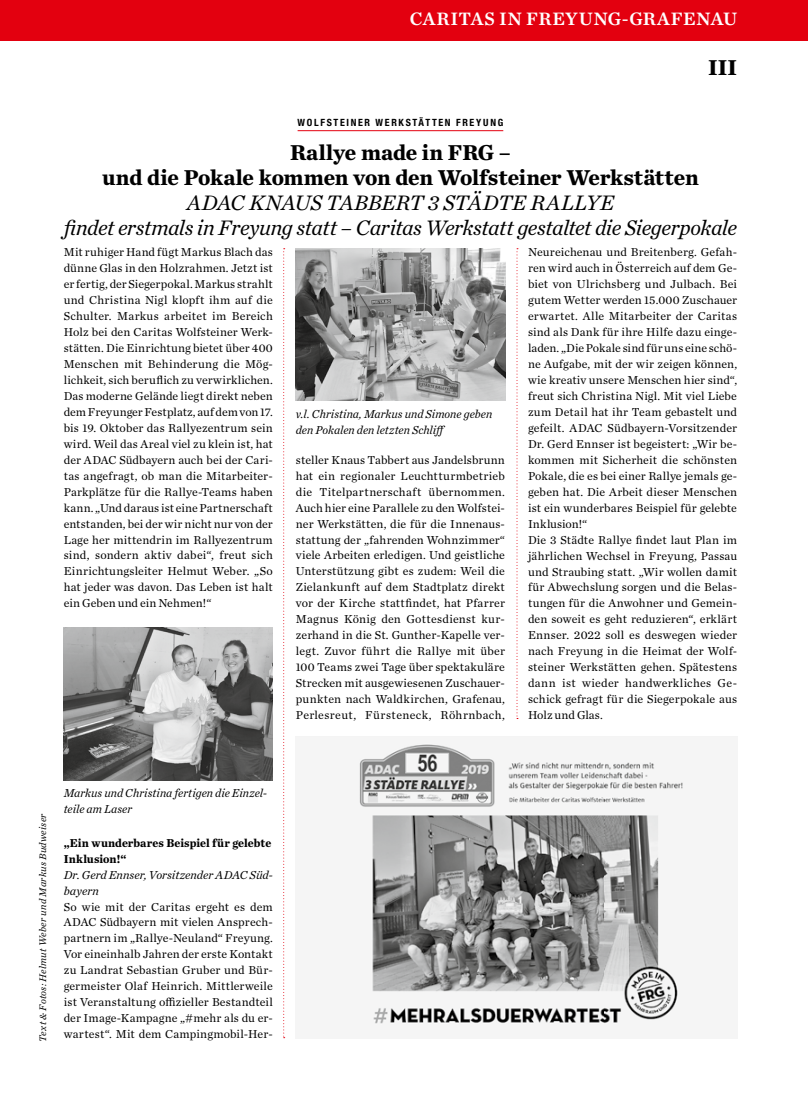
<style>
.page{position:relative;width:808px;height:1110px;background:#fff}
.page>*{position:absolute;margin:0;border:0;box-sizing:border-box;transform-origin:0 0}
.t1{font:700 22.5px/25px "Chronicle Text G1";letter-spacing:-.015em;color:#000;text-align:center}
.t2{font:italic 21.88px/25px "Chronicle Text G1";letter-spacing:-.02em;color:#000;text-align:center}
.t3{font:18.75px "Chronicle Text G1 Semi";letter-spacing:.02em;color:#fff}
.t4{font:12px/16px "Chronicle Text G1";letter-spacing:.01em;color:#000;text-align:justify}
.t5{font:italic 12px/16px "Chronicle Text G1";color:#000}
.t6{font:700 12px/16px "Chronicle Text G1";color:#000;scale:.96 1}
.t7{font:italic 10px "Chronicle Text G1";letter-spacing:.025em;color:#000}
.t8{font:700 condensed 10px "Helvetica Neue";letter-spacing:.17em;color:#000}
</style>
<div class="page">
<div style="left:0;top:0;width:808px;height:41px;background:#e3000f"></div>
<hr style="left:298px;top:130px;width:205px;height:1px;background:#e3000f">
<svg style="left:283px;top:248px;width:2px;height:789px"></svg>
<svg style="left:516px;top:248px;width:2px;height:469px"></svg>
<img style="left:64px;top:627px;width:209px;height:153px">
<img style="left:296px;top:248px;width:209px;height:152px">
<img style="left:296px;top:736px;width:441px;height:289px">
<h3 class="t3" style="left:410px;top:4px;width:329px">CARITAS IN FREYUNG-GRAFENAU</h3>
<h1 class="t1" style="left:708px;top:54px;width:31px">III</h1>
<p class="t8" style="left:298px;top:116px;width:207px">WOLFSTEINER WERKSTÄTTEN FREYUNG</p>
<h1 class="t1" style="left:102px;top:138px;width:598px">Rallye made in FRG –<br>und die Pokale kommen von den Wolfsteiner Werkstätten</h1>
<h2 class="t2" style="left:64px;top:188px;width:674px">ADAC KNAUS TABBERT 3 STÄDTE RALLYE<br>findet erstmals in Freyung statt – Caritas Werkstatt gestaltet die Siegerpokale</h2>
<p class="t4" style="left:64px;top:243px;width:211px">Mit ruhiger Hand fügt Markus Blach das dünne Glas in den Holzrahmen. Jetzt ist er fertig, der Siegerpokal. Markus strahlt und Christina Nigl klopft ihm auf die Schulter. Markus arbeitet im Bereich Holz bei den Caritas Wolfsteiner Werk&shy;stätten. Die Einrichtung bietet über 400<br>Menschen mit Behinderung die Mög&shy;lichkeit, sich beruflich zu verwirklichen.<br>Das moderne Gelände liegt direkt neben dem Freyunger Festplatz, auf dem von 17. bis 19. Oktober das Rallyezentrum sein wird. Weil das Areal viel zu klein ist, hat der ADAC Südbayern auch bei der Cari&shy;tas angefragt, ob man die Mitarbeiter-Parkplätze für die Rallye-Teams haben kann. „Und daraus ist eine Partnerschaft entstanden, bei der wir nicht nur von der Lage her mittendrin im Rallyezentrum sind, sondern aktiv dabei“, freut sich Einrichtungsleiter Helmut Weber. „So hat jeder was davon. Das Leben ist halt ein Geben und ein Nehmen!“</p>
<p class="t4" style="left:528px;top:243px;width:211px;text-align:left">Neureichenau und Breitenberg. Gefah&shy;ren wird auch in Österreich auf dem Ge&shy;biet von Ulrichsberg und Julbach. Bei gutem Wetter werden 15.000 Zuschauer erwartet. Alle Mitarbeiter der Caritas sind als Dank für ihre Hilfe dazu einge&shy;laden. „Die Pokale sind für uns eine schö&shy;ne Aufgabe, mit der wir zeigen können, wie kreativ unsere Menschen hier sind“, freut sich Christina Nigl. Mit viel Liebe zum Detail hat ihr Team gebastelt und gefeilt. ADAC Südbayern-Vorsitzender Dr. Gerd Ennser ist begeistert: „Wir be&shy;kommen mit Sicherheit die schönsten Pokale, die es bei einer Rallye jemals ge&shy;geben hat. Die Arbeit dieser Menschen ist ein wunderbares Beispiel für gelebte Inklusion!“<br>Die 3 Städte Rallye findet laut Plan im jährlichen Wechsel in Freyung, Passau und Straubing statt. „Wir wollen damit für Abwechslung sorgen und die Belas&shy;tungen für die Anwohner und Gemein&shy;den soweit es geht reduzieren“, erklärt Ennser. 2022 soll es deswegen wieder nach Freyung in die Heimat der Wolf&shy;steiner Werkstätten gehen. Spätestens dann ist wieder handwerkliches Ge&shy;schick gefragt für die Siegerpokale aus Holz und Glas.</p>
<p class="t5" style="left:296px;top:405px;width:198px">v.l. Christina, Markus und Simone geben den Pokalen den letzten Schliff</p>
<p class="t4" style="left:296px;top:451px;width:211px">steller Knaus Tabbert aus Jandelsbrunn hat ein regionaler Leuchtturmbetrieb die Titelpartnerschaft übernommen.<br>Auch hier eine Parallele zu den Wolfstei&shy;ner Werkstätten, die für die Innenaus&shy;stattung der „fahrenden Wohnzimmer“ viele Arbeiten erledigen. Und geistliche Unterstützung gibt es zudem: Weil die Zielankunft auf dem Stadtplatz direkt vor der Kirche stattfindet, hat Pfarrer Magnus König den Gottesdienst kur&shy;zerhand in die St. Gunther-Kapelle ver&shy;legt. Zuvor führt die Rallye mit über 100 Teams zwei Tage über spektakuläre Strecken mit ausgewiesenen Zuschauer&shy;punkten nach Waldkirchen, Grafenau, Perlesreut, Fürsteneck, Röhrnbach,</p>
<p class="t7" style="left:35px;top:1041px;width:230px;rotate:-90deg">Text &amp; Fotos: Helmut Weber und Markus Budweiser</p>
<p class="t5" style="left:64px;top:784px;width:205px">Markus und Christina fertigen die Einzel&shy;teile am Laser</p>
<p class="t6" style="left:64px;top:833px;width:218px">„Ein wunderbares Beispiel für gelebte<br>Inklusion!“</p>
<p class="t5" style="left:64px;top:865px;width:211px">Dr. Gerd Ennser, Vorsitzender ADAC Süd&shy;bayern</p>
<p class="t4" style="left:64px;top:897px;width:211px">So wie mit der Caritas ergeht es dem ADAC Südbayern mit vielen Ansprech&shy;partnern im „Rallye-Neuland“ Freyung.<br>Vor eineinhalb Jahren der erste Kontakt zu Landrat Sebastian Gruber und Bür&shy;germeister Olaf Heinrich. Mittlerweile ist Veranstaltung offizieller Bestandteil der Image-Kampagne „#mehr als du er&shy;wartest“. Mit dem Campingmobil-Her-</p>
</div>
